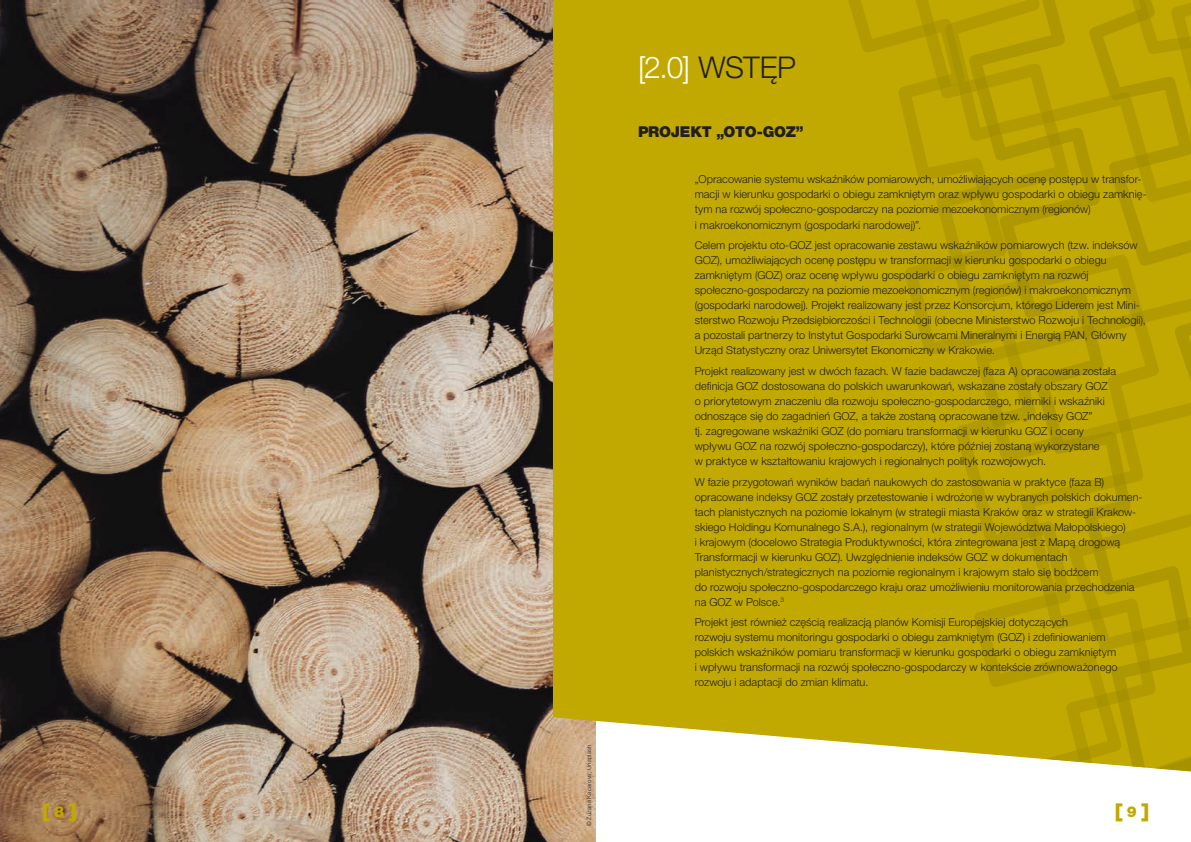
<style>
.page{position:relative;width:1191px;height:842px;background:#fff}
.page>*{position:absolute;margin:0;border:0;box-sizing:border-box;transform-origin:0 0}
.t1{font:300 30px "Helvetica Neue LT Pro";letter-spacing:-.02em;color:#fff}
.t2{font:900 20px "Helvetica Neue LT Pro";color:#c1a902}
.t3{font:900 15px "Helvetica Neue LT Pro";letter-spacing:-.02em;color:#231f20}
.t4{font:300 11px/15px "Helvetica Neue LT Pro";color:#231f20}
.t5{font:300 6px "Helvetica Neue LT Pro";letter-spacing:.025em;color:#231f20}
.s1{color:#231f20}
.s2{font-size:15px}
</style>
<div class="page">
<img style="left:0;top:0;width:595px;height:842px">
<div style="left:553px;top:0;width:295px;height:771px;background:#c1a902"></div>
<div style="left:848px;top:0;width:67px;height:748px;background:#c1a902"></div>
<svg style="left:915px;top:0;width:276px;height:771px;background:#bda606"></svg>
<svg style="left:1040px;top:110px;width:105px;height:534px;background:#b9a201"></svg>
<h1 class="t1" style="left:638px;top:49px;width:159px">[2.0] <span class="s1">WSTĘP</span></h1>
<h3 class="t3" style="left:638px;top:123px;width:167px">PROJEKT „OTO-GOZ”</h3>
<p class="t4" style="left:694px;top:172px;width:453px">„Opracowanie systemu wskaźników pomiarowych, umożliwiających ocenę postępu w transfor&shy;macji w kierunku gospodarki o obiegu zamkniętym oraz wpływu gospodarki o obiegu zamknię&shy;tym na rozwój społeczno-gospodarczy na poziomie mezoekonomicznym (regionów)<br>i makroekonomicznym (gospodarki narodowej)”.</p>
<p class="t4" style="left:694px;top:237px;width:452px">Celem projektu oto-GOZ jest opracowanie zestawu wskaźników pomiarowych (tzw. indeksów GOZ), umożliwiających ocenę postępu w transformacji w kierunku gospodarki o obiegu zamkniętym (GOZ) oraz ocenę wpływu gospodarki o obiegu zamkniętym na rozwój społeczno-gospodarczy na poziomie mezoekonomicznym (regionów) i makroekonomicznym (gospodarki narodowej). Projekt realizowany jest przez Konsorcjum, którego Liderem jest Mini&shy;sterstwo Rozwoju Przedsiębiorczości i Technologii (obecne Ministerstwo Rozwoju i Technologii), a pozostali partnerzy to Instytut Gospodarki Surowcami Mineralnymi i Energią PAN, Główny Urząd Statystyczny oraz Uniwersytet Ekonomiczny w Krakowie.</p>
<p class="t4" style="left:694px;top:363px;width:423px">Projekt realizowany jest w dwóch fazach. W fazie badawczej (faza A) opracowana została definicja GOZ dostosowana do polskich uwarunkowań, wskazane zostały obszary GOZ o priorytetowym znaczeniu dla rozwoju społeczno-gospodarczego, mierniki i wskaźniki odnoszące się do zagadnień GOZ, a także zostaną opracowane tzw. „indeksy GOZ”<br>tj. zagregowane wskaźniki GOZ (do pomiaru transformacji w kierunku GOZ i oceny wpływu GOZ na rozwój społeczno-gospodarczy), które później zostaną wykorzystane<br>w praktyce w kształtowaniu krajowych i regionalnych polityk rozwojowych.</p>
<p class="t4" style="left:694px;top:474px;width:449px">W fazie przygotowań wyników badań naukowych do zastosowania w praktyce (faza B) opracowane indeksy GOZ zostały przetestowanie i wdrożone w wybranych polskich dokumen&shy;tach planistycznych na poziomie lokalnym (w strategii miasta Kraków oraz w strategii Krakow&shy;skiego Holdingu Komunalnego S.A.), regionalnym (w strategii Województwa Małopolskiego)<br>i krajowym (docelowo Strategia Produktywności, która zintegrowana jest z Mapą drogową Transformacji w kierunku GOZ). Uwzględnienie indeksów GOZ w dokumentach planistycznych/strategicznych na poziomie regionalnym i krajowym stało się bodźcem<br>do rozwoju społeczno-gospodarczego kraju oraz umożliwieniu monitorowania przechodzenia na GOZ w Polsce.<sup>3</sup></p>
<p class="t4" style="left:694px;top:614px;width:424px">Projekt jest również częścią realizacją planów Komisji Europejskiej dotyczących<br>rozwoju systemu monitoringu gospodarki o obiegu zamkniętym (GOZ) i zdefiniowaniem polskich wskaźników pomiaru transformacji w kierunku gospodarki o obiegu zamkniętym i wpływu transformacji na rozwój społeczno-gospodarczy w kontekście zrównoważonego rozwoju i adaptacji do zmian klimatu.</p>
<p class="t5" style="left:585px;top:826px;width:83px;rotate:-90deg">© Zuzana Kacerova, Unsplash</p>
<h2 class="t2" style="left:43px;top:799px;width:35px">[<span class="s2">8</span>]</h2>
<h2 class="t2" style="left:1115px;top:799px;width:35px">[<span class="s2">9</span>]</h2>
</div>
